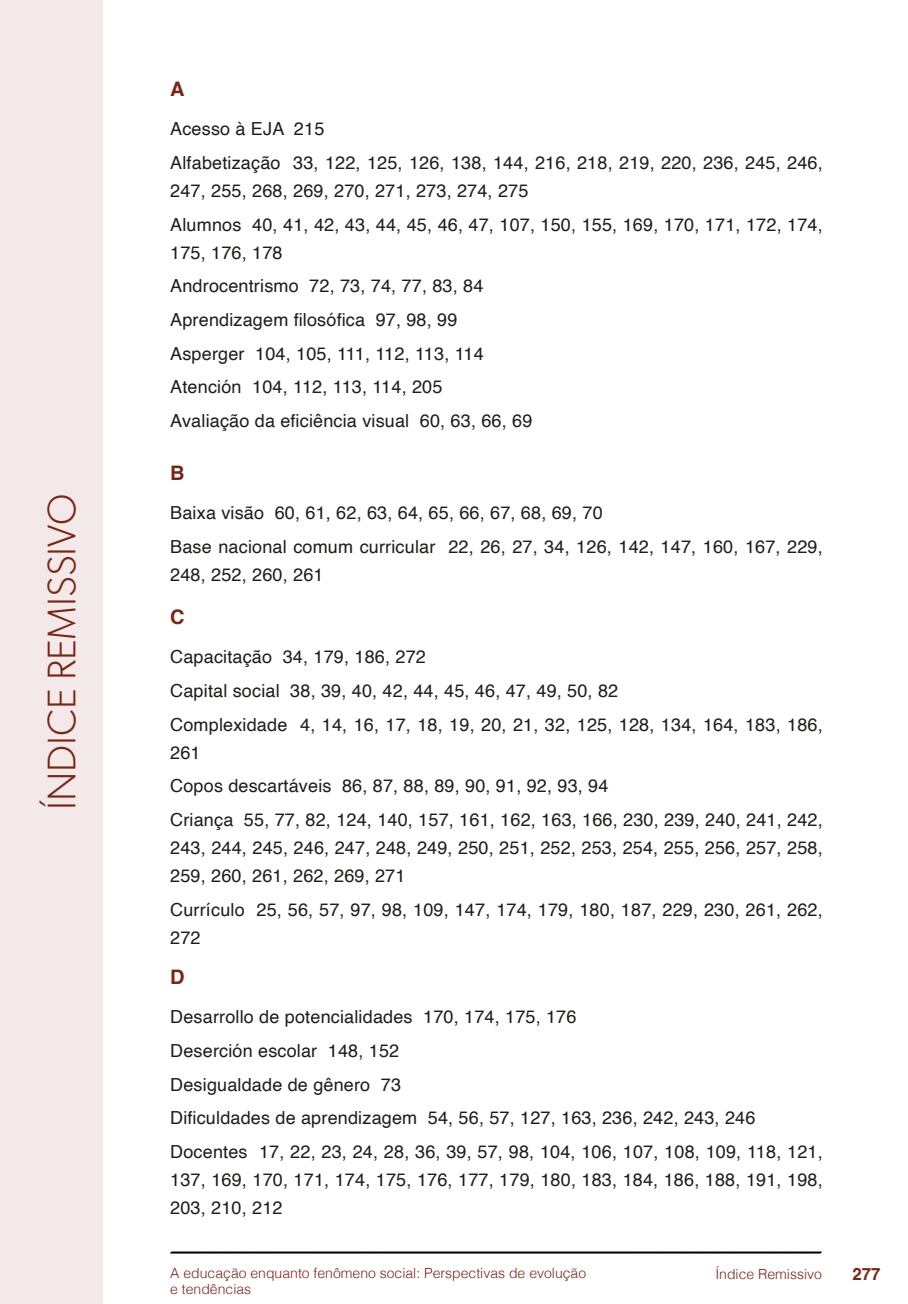
<style>
.page{position:relative;width:908px;height:1304px;background:#fff}
.page>*{position:absolute;margin:0;border:0;box-sizing:border-box;transform-origin:0 0}
.t1{font:300 40px "Gibson";color:#7a2616}
.t2{font:700 20px "Helvetica";color:#7a2616}
.t3{font:18px/33.6px "Helvetica";letter-spacing:.01em;color:#1d1d1b}
.t4{font:700 16.8px "Helvetica";color:#7a2616}
.t5{font:300 14px "Helvetica";color:#7a2616}
</style>
<div class="page">
<svg style="left:170px;top:1251px;width:651px;height:3px;background:#515151"></svg>
<div style="left:0;top:0;width:103px;height:1304px;background:#f2e9e8"></div>
<h1 class="t1" style="left:37px;top:810px;width:317px;rotate:-90deg">ÍNDICE REMISSIVO</h1>
<p class="t2" style="left:170px;top:77px;width:16px">A</p>
<p class="t3" style="left:170px;top:113px;width:653px">Acesso à EJA 215<br>Alfabetização 33, 122, 125, 126, 138, 144, 216, 218, 219, 220, 236, 245, 246,</p>
<p class="t3" style="left:170px;top:174px;width:653px">247, 255, 268, 269, 270, 271, 273, 274, 275<br>Alumnos 40, 41, 42, 43, 44, 45, 46, 47, 107, 150, 155, 169, 170, 171, 172, 174,</p>
<p class="t3" style="left:170px;top:236px;width:363px">175, 176, 178<br>Androcentrismo 72, 73, 74, 77, 83, 84<br>Aprendizagem filosófica 97, 98, 99<br>Asperger 104, 105, 111, 112, 113, 114<br>Atención 104, 112, 113, 114, 205<br>Avaliação da eficiência visual 60, 63, 66, 69</p>
<p class="t2" style="left:170px;top:461px;width:16px">B</p>
<p class="t3" style="left:170px;top:497px;width:653px">Baixa visão 60, 61, 62, 63, 64, 65, 66, 67, 68, 69, 70<br>Base nacional comum curricular 22, 26, 27, 34, 126, 142, 147, 160, 167, 229,</p>
<p class="t3" style="left:170px;top:558px;width:155px">248, 252, 260, 261</p>
<p class="t2" style="left:170px;top:605px;width:16px">C</p>
<p class="t3" style="left:170px;top:641px;width:653px">Capacitação 34, 179, 186, 272<br>Capital social 38, 39, 40, 42, 44, 45, 46, 47, 49, 50, 82<br>Complexidade 4, 14, 16, 17, 18, 19, 20, 21, 32, 125, 128, 134, 164, 183, 186,</p>
<p class="t3" style="left:170px;top:736px;width:653px">261<br>Copos descartáveis 86, 87, 88, 89, 90, 91, 92, 93, 94<br>Criança 55, 77, 82, 124, 140, 157, 161, 162, 163, 166, 230, 239, 240, 241, 242,</p>
<p class="t3" style="left:170px;top:834px;width:653px;line-height:28px">243, 244, 245, 246, 247, 248, 249, 250, 251, 252, 253, 254, 255, 256, 257, 258,<br>259, 260, 261, 262, 269, 271</p>
<p class="t3" style="left:170px;top:896px;width:653px;line-height:28px">Currículo 25, 56, 57, 97, 98, 109, 147, 174, 179, 180, 187, 229, 230, 261, 262,<br>272</p>
<p class="t2" style="left:170px;top:965px;width:16px">D</p>
<p class="t3" style="left:170px;top:1001px;width:653px">Desarrollo de potencialidades 170, 174, 175, 176<br>Deserción escolar 148, 152<br>Desigualdade de gênero 73<br>Dificuldades de aprendizagem 54, 56, 57, 127, 163, 236, 242, 243, 246<br>Docentes 17, 22, 23, 24, 28, 36, 39, 57, 98, 104, 106, 107, 108, 109, 118, 121,</p>
<p class="t3" style="left:170px;top:1166px;width:653px;line-height:28px">137, 169, 170, 171, 174, 175, 176, 177, 179, 180, 183, 184, 186, 188, 191, 198,<br>203, 210, 212</p>
<p class="t5" style="left:715px;top:1262px;width:108px">Índice Remissivo</p>
<p class="t5" style="left:170px;top:1261px;width:417px">A educação enquanto fenômeno social: Perspectivas de evolução</p>
<p class="t4" style="left:851px;top:1264px;width:30px">277</p>
<p class="t5" style="left:170px;top:1277px;width:82px">e tendências</p>
</div>
